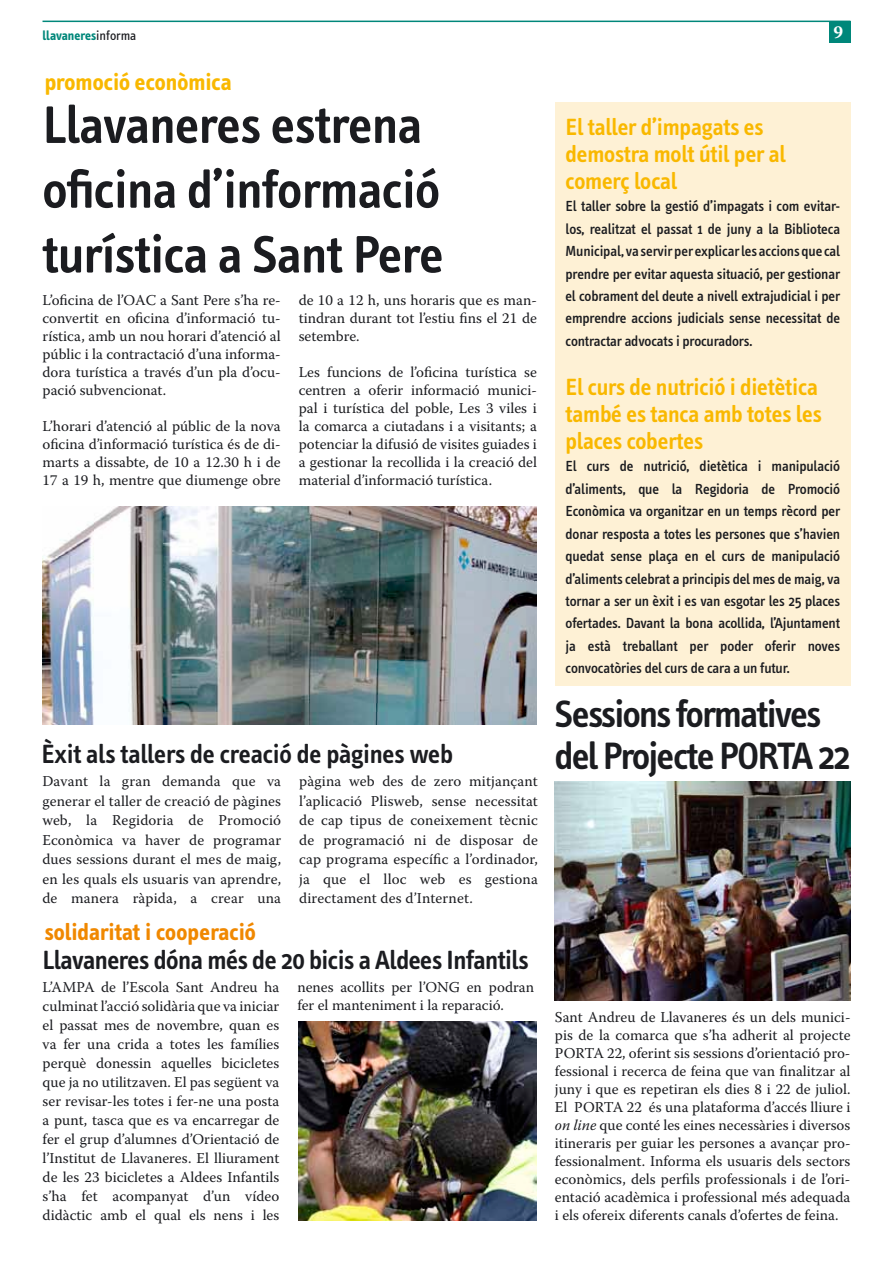
<style>
.page{position:relative;width:893px;height:1263px;background:#fff}
.page>*{position:absolute;margin:0;border:0;box-sizing:border-box;transform-origin:0 0}
.t1{font:600 54px/64.8px "Info Text";letter-spacing:-.01em;color:#1b1c20}
.t2{font:600 39px/42px "Info Text";letter-spacing:-.04em;color:#1b1c20}
.t3{font:600 27px "Info Text";letter-spacing:-.015em;color:#1b1c20}
.t4{font:600 24px/27px "Info Text";letter-spacing:-.01em;color:#f9b800}
.t5{font:700 24px "Info Text";color:#f08800}
.t6{font:700 24px "Info Text";color:#f9b800}
.t7{font:700 18px "Warnock Pro";color:#fff}
.t8{font:15px/18px "Warnock Pro";color:#1b1c20;text-align:justify}
.t9{font:500 15px/22.4px "Info Text";letter-spacing:-.01em;color:#1b1c20;text-align:justify}
.t10{font:700 13.5px "Info Text";color:#00877a}
.s1{font-weight:400;color:#1b1c20}
.s2{font-style:italic}
</style>
<div class="page">
<hr style="left:43px;top:21px;width:807px;height:1px;background:#00877a">
<div style="left:829px;top:22px;width:21px;height:21px;background:#00877a"></div>
<div style="left:555px;top:102px;width:295px;height:584px;background:#fef1d5"></div>
<img style="left:43px;top:506px;width:494px;height:218px">
<img style="left:555px;top:781px;width:295px;height:219px">
<img style="left:299px;top:1021px;width:237px;height:199px">
<p class="t10" style="left:43px;top:28px;width:95px">llavaneres<span class="s1">informa</span></p>
<p class="t7" style="left:833px;top:22px;width:11px">9</p>
<h3 class="t6" style="left:45px;top:68px;width:189px">promoció econòmica</h3>
<h1 class="t1" style="left:43px;top:93px;width:403px">Llavaneres estrena oficina d’informació turística a Sant Pere</h1>
<p class="t8" style="left:43px;top:291px;width:240px">L’oficina de l’OAC a Sant Pere s’ha re&shy;convertit en oficina d’informació tu&shy;rística, amb un nou horari d’atenció al públic i la contractació d’una informa&shy;dora turística a través d’un pla d’ocu&shy;pació subvencionat.</p>
<p class="t8" style="left:43px;top:417px;width:240px">L’horari d’atenció al públic de la nova oficina d’informació turística és de di&shy;marts a dissabte, de 10 a 12.30 h i de 17 a 19 h, mentre que diumenge obre</p>
<p class="t8" style="left:299px;top:291px;width:240px">de 10 a 12 h, uns horaris que es man&shy;tindran durant tot l’estiu fins el 21 de setembre.</p>
<p class="t8" style="left:299px;top:363px;width:240px">Les funcions de l’oficina turística se centren a oferir informació munici&shy;pal i turística del poble, Les 3 viles i la comarca a ciutadans i a visitants; a potenciar la difusió de visites guiades i a gestionar la recollida i la creació del material d’informació turística.</p>
<h3 class="t3" style="left:42px;top:739px;width:413px">Èxit als tallers de creació de pàgines web</h3>
<p class="t8" style="left:42px;top:771px;width:240px;line-height:19.5px">Davant la gran demanda que va generar el taller de creació de pàgines web, la Regidoria de Promoció Econòmica va haver de programar dues sessions durant el mes de maig, en les quals els usuaris van aprendre, de manera ràpida, a crear una</p>
<p class="t8" style="left:299px;top:771px;width:240px;line-height:19.6px">pàgina web des de zero mitjançant l’aplicació Plisweb, sense necessitat de cap tipus de coneixement tècnic de programació ni de disposar de cap programa específic a l’ordinador, ja que el lloc web es gestiona directament des d’Internet.</p>
<h3 class="t5" style="left:45px;top:918px;width:213px">solidaritat i cooperació</h3>
<p class="t8" style="left:43px;top:978px;width:238px;line-height:19px">L’AMPA de l’Escola Sant Andreu ha culminat l’acció solidària que va iniciar el passat mes de novembre, quan es va fer una crida a totes les famílies perquè donessin aquelles bicicletes que ja no utilitzaven. El pas següent va ser revisar-les totes i fer-ne una posta a punt, tasca que es va encarregar de fer el grup d’alumnes d’Orientació de l’Institut de Llavaneres. El lliurament de les 23 bicicletes a Aldees Infantils s’ha fet acompanyat d’un vídeo didàctic amb el qual els nens i les</p>
<p class="t8" style="left:297px;top:978px;width:238px">nenes acollits per l’ONG en podran fer el manteniment i la reparació.</p>
<h3 class="t3" style="left:43px;top:945px;width:487px">Llavaneres dóna més de 20 bicis a Aldees Infantils</h3>
<h3 class="t4" style="left:566px;top:114px;width:222px">El taller d’impagats es demostra molt útil per al comerç local</h3>
<p class="t9" style="left:566px;top:195px;width:276px">El taller sobre la gestió d’impagats i com evitar&shy;los, realitzat el passat 1 de juny a la Biblioteca Municipal, va servir per explicar les accions que cal prendre per evitar aquesta situació, per gestionar el cobrament del deute a nivell extrajudicial i per emprendre accions judicials sense necessitat de contractar advocats i procuradors.</p>
<h3 class="t4" style="left:566px;top:374px;width:258px">El curs de nutrició i dietètica també es tanca amb totes les places cobertes</h3>
<p class="t9" style="left:566px;top:455px;width:276px">El curs de nutrició, dietètica i manipulació d’aliments, que la Regidoria de Promoció Econòmica va organitzar en un temps rècord per donar resposta a totes les persones que s’havien quedat sense plaça en el curs de manipulació d’aliments celebrat a principis del mes de maig, va tornar a ser un èxit i es van esgotar les 25 places ofertades. Davant la bona acollida, l’Ajuntament ja està treballant per poder oferir noves convocatòries del curs de cara a un futur.</p>
<h2 class="t2" style="left:555px;top:693px;width:297px">Sessions formatives del Projecte PORTA 22</h2>
<p class="t8" style="left:555px;top:1008px;width:297px">Sant Andreu de Llavaneres és un dels munici&shy;pis de la comarca que s’ha adherit al projecte PORTA 22, oferint sis sessions d’orientació pro&shy;fessional i recerca de feina que van finalitzar al juny i que es repetiran els dies 8 i 22 de juliol.<br>El PORTA 22 és una plataforma d’accés lliure i <span class="s2">on line</span> que conté les eines necessàries i diversos itineraris per guiar les persones a avançar pro&shy;fessionalment. Informa els usuaris dels sectors econòmics, dels perfils professionals i de l’ori&shy;entació acadèmica i professional més adequada i els ofereix diferents canals d’ofertes de feina.</p>
</div>
